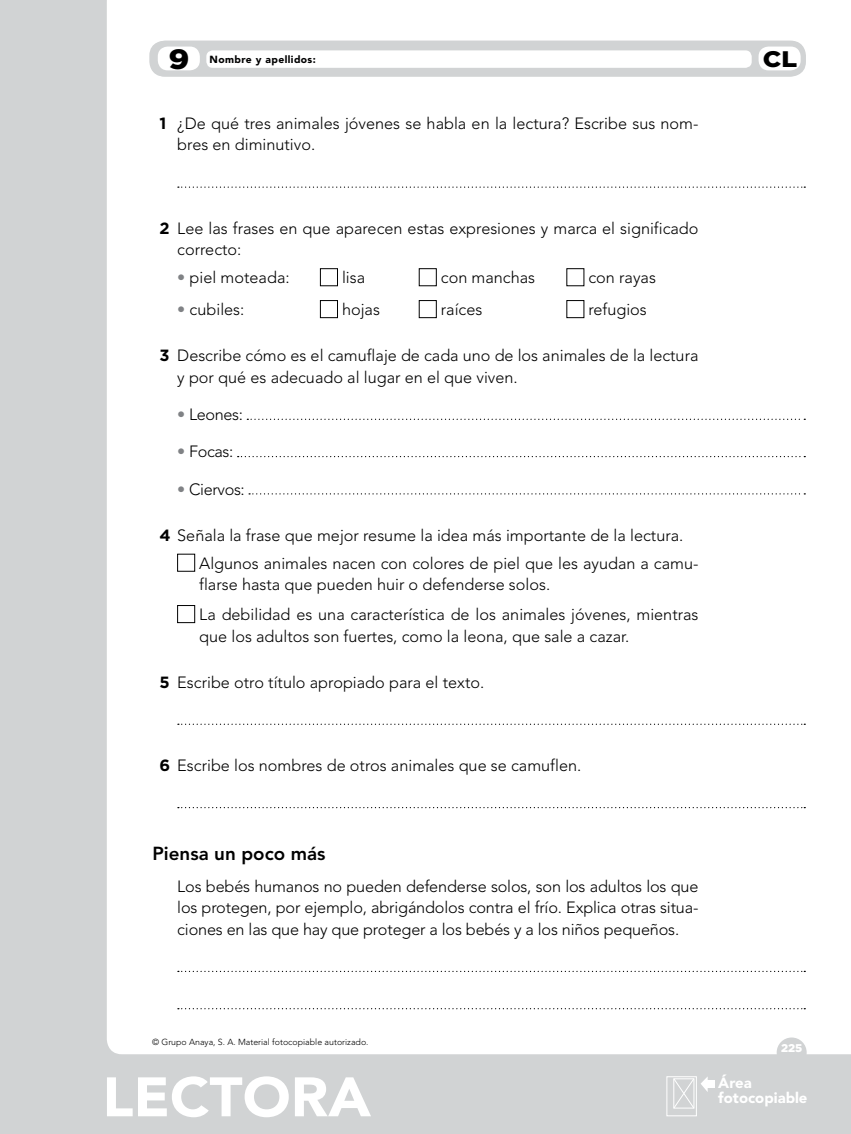
<style>
.page{position:relative;width:851px;height:1134px;background:#fff}
.page>*{position:absolute;margin:0;border:0;box-sizing:border-box;transform-origin:0 0}
.t1{font:900 55px "Avenir LT Std";color:#fff;scale:1.05 1}
.t2{font:900 27.88px "Gotham";color:#000;scale:1.13 1}
.t3{font:900 22.5px "Gotham";color:#000;scale:1.13 1}
.t4{font:800 18.75px "Avenir LT Std";color:#000}
.nucleoTextosangrado{font:300 16.25px/21.2px "Avenir LT Std";color:#000}
.nucleoTexto{font:300 16.25px/21.2px "Avenir LT Std";color:#000}
.nuclRaya{font:300 16.25px "Avenir LT Std";letter-spacing:-.02em;color:#000}
.t5{font:900 14.88px/14.9px "Avenir LT Std";color:#fff}
.t6{font:900 11.25px "Gotham";color:#fff}
.t7{font:900 10.25px "Avenir LT Std";letter-spacing:.04em;color:#000}
.t8{font:300 8.75px "Avenir LT Std";color:#000}
.s1{font-family:"Gotham";font-weight:700}
.s2{color:#808285}
</style>
<div class="page">
<div style="left:0;top:0;width:850px;height:1134px;background:#d1d3d4"></div>
<div style="left:107px;top:0;width:743px;height:1054px;background:#fff"></div>
<div style="left:776px;top:1037px;width:30px;height:30px;background:#d1d3d4;border-radius:50%"></div>
<div style="left:666px;top:1076px;width:30px;height:40px;border:1px solid #fff"></div>
<svg style="left:672px;top:1076px;width:35px;height:33px"></svg>
<div style="left:706px;top:1081px;width:8px;height:7px;background:#fff"></div>
<div style="left:150px;top:41px;width:655px;height:36px;background:#d1d3d4;border-radius:15px"></div>
<div style="left:758px;top:47px;width:42px;height:23px;background:#fff;border-radius:10px"></div>
<div style="left:206px;top:50px;width:545px;height:18px;background:#fff;border-radius:6px"></div>
<div style="left:158px;top:47px;width:42px;height:23px;background:#fff;border-radius:10px"></div>
<svg style="left:178px;top:187px;width:627px;height:1px"></svg>
<div style="left:320px;top:268px;width:18px;height:18px;border:1px solid #000"></div>
<div style="left:419px;top:268px;width:17px;height:18px;border:1px solid #000"></div>
<div style="left:320px;top:300px;width:18px;height:18px;border:1px solid #000"></div>
<div style="left:419px;top:300px;width:17px;height:18px;border:1px solid #000"></div>
<div style="left:566px;top:300px;width:18px;height:18px;border:1px solid #000"></div>
<svg style="left:247px;top:419px;width:558px;height:1px"></svg>
<svg style="left:238px;top:456px;width:567px;height:1px"></svg>
<svg style="left:249px;top:493px;width:556px;height:1px"></svg>
<div style="left:177px;top:554px;width:18px;height:18px;border:1px solid #000"></div>
<div style="left:177px;top:605px;width:18px;height:18px;border:1px solid #000"></div>
<svg style="left:178px;top:724px;width:627px;height:1px"></svg>
<svg style="left:178px;top:807px;width:627px;height:1px"></svg>
<svg style="left:178px;top:971px;width:627px;height:1px"></svg>
<svg style="left:178px;top:1008px;width:627px;height:1px"></svg>
<p class="t2" style="left:169px;top:40px;width:20px">91</p>
<p class="t7" style="left:209px;top:53px;width:108px">Nombre y apellidos:</p>
<p class="t3" style="left:762px;top:44px;width:32px">CL</p>
<p class="nucleoTextosangrado" style="left:177px;top:113px;width:522px;text-indent:-18px"><span class="s1">1</span> ¿De qué tres animales jóvenes se habla en la lectura? Escribe sus nom&shy;bres en diminutivo.</p>
<p class="nucleoTextosangrado" style="left:177px;top:218px;width:522px;text-indent:-18px"><span class="s1">2</span> Lee las frases en que aparecen estas expresiones y marca el significado correcto:</p>
<p class="nucleoTexto" style="left:177px;top:267px;width:114px"><span class="s2">•</span> piel moteada:</p>
<p class="nucleoTexto" style="left:342px;top:267px;width:25px">lisa</p>
<p class="nucleoTexto" style="left:441px;top:267px;width:96px">con manchas</p>
<p class="nucleoTexto" style="left:588px;top:267px;width:69px">con rayas</p>
<p class="nucleoTexto" style="left:177px;top:299px;width:69px"><span class="s2">•</span> cubiles:</p>
<p class="nucleoTexto" style="left:342px;top:299px;width:39px">hojas</p>
<p class="nucleoTexto" style="left:441px;top:299px;width:43px">raíces</p>
<p class="nucleoTexto" style="left:588px;top:299px;width:60px">refugios</p>
<p class="nucleoTextosangrado" style="left:177px;top:345px;width:522px;text-indent:-18px"><span class="s1">3</span> Describe cómo es el camuflaje de cada uno de los animales de la lectura y por qué es adecuado al lugar en el que viven.</p>
<p class="nuclRaya" style="left:177px;top:405px;width:67px"><span class="s2">•</span> Leones:</p>
<p class="nuclRaya" style="left:177px;top:442px;width:58px"><span class="s2">•</span> Focas:</p>
<p class="nuclRaya" style="left:177px;top:479px;width:69px"><span class="s2">•</span> Ciervos:</p>
<p class="nucleoTextosangrado" style="left:159px;top:524px;width:525px"><span class="s1">4</span> Señala la frase que mejor resume la idea más importante de la lectura.</p>
<p class="nucleoTexto" style="left:199px;top:553px;width:500px">Algunos animales nacen con colores de piel que les ayudan a camu&shy;flarse hasta que pueden huir o defenderse solos.</p>
<p class="nucleoTexto" style="left:199px;top:604px;width:500px">La debilidad es una característica de los animales jóvenes, mientras que los adultos son fuertes, como la leona, que sale a cazar.</p>
<p class="nucleoTextosangrado" style="left:159px;top:671px;width:326px"><span class="s1">5</span> Escribe otro título apropiado para el texto.</p>
<p class="nucleoTextosangrado" style="left:159px;top:755px;width:423px"><span class="s1">6</span> Escribe los nombres de otros animales que se camuflen.</p>
<p class="t4" style="left:152px;top:843px;width:174px">Piensa un poco más</p>
<p class="nucleoTextosangrado" style="left:177px;top:876px;width:522px;text-align:justify">Los bebés humanos no pueden defenderse solos, son los adultos los que los protegen, por ejemplo, abrigándolos contra el frío. Explica otras situa&shy;ciones en las que hay que proteger a los bebés y a los niños pequeños.</p>
<p class="t8" style="left:152px;top:1037px;width:218px">© Grupo Anaya, S. A. Material fotocopiable autorizado.</p>
<h1 class="t1" style="left:102px;top:1064px;width:257px">LECTORA</h1>
<p class="t6" style="left:780px;top:1040px;width:23px">225</p>
<p class="t5" style="left:718px;top:1075px;width:91px">Área fotocopiable</p>
</div>
